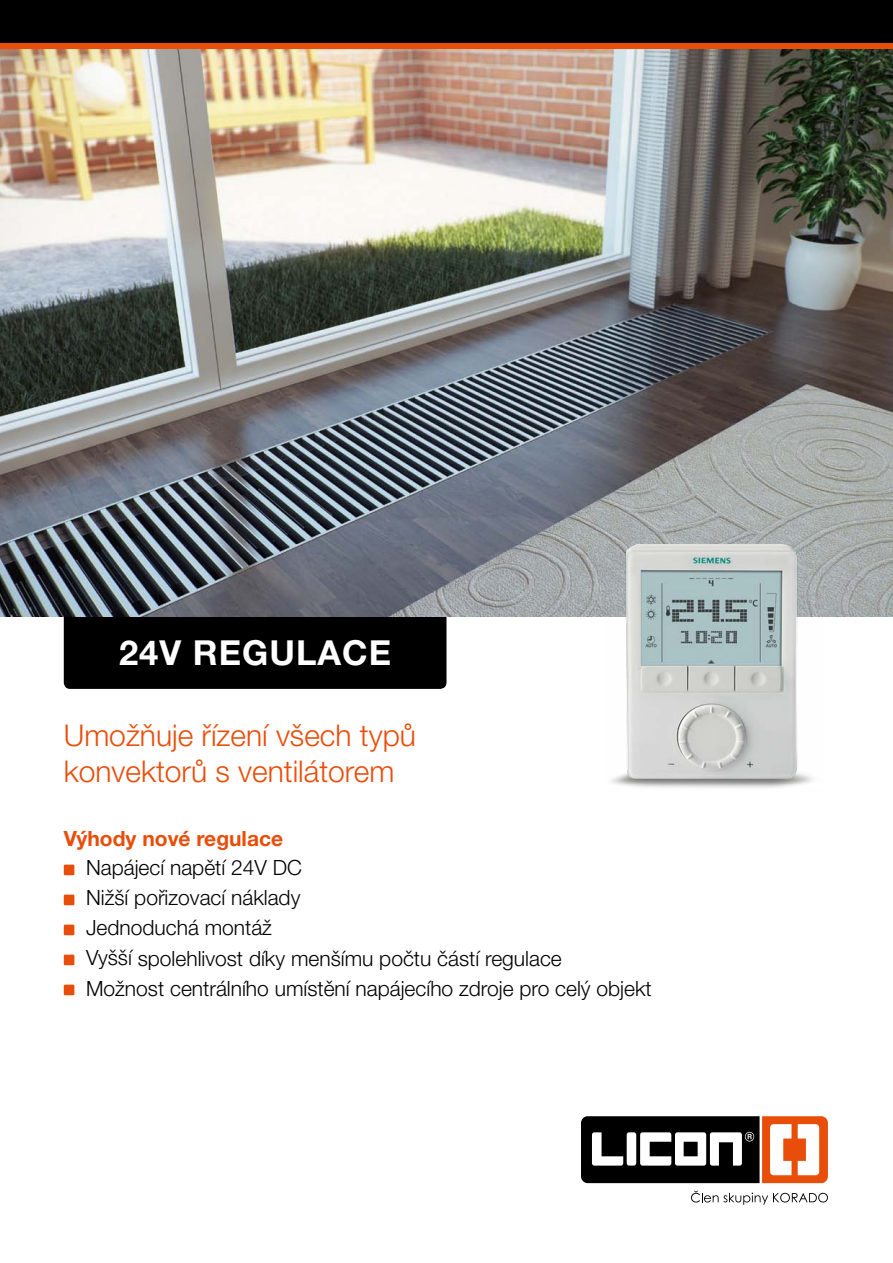
<style>
.page{position:relative;width:893px;height:1263px;background:#fff}
.page>*{position:absolute;margin:0;border:0;box-sizing:border-box;transform-origin:0 0}
.t1{font:700 34.5px "Helvetica Neue CE";letter-spacing:.03em;color:#fff}
.t2{font:300 30px/36px "Helvetica Neue CE";color:#e94d0a}
.t3{font:300 21px/30px "Helvetica Neue CE";color:#000}
.t4{font:700 21px "Helvetica Neue CE";color:#e94d0a}
</style>
<div class="page">
<div style="left:64px;top:604px;width:382px;height:85px;background:#000;border-radius:6px"></div>
<img style="left:0;top:49px;width:893px;height:568px">
<svg style="left:579px;top:1114px;width:251px;height:71px"></svg>
<svg style="left:581px;top:1116px;width:247px;height:67px"></svg>
<div style="left:627px;top:1132px;width:9px;height:33px;background:#fff;border-radius:2px"></div>
<svg style="left:691px;top:1191px;width:137px;height:14px"></svg>
<img style="left:604px;top:544px;width:219px;height:244px">
<div style="left:64px;top:865px;width:10px;height:10px;background:#e94d0a"></div>
<div style="left:64px;top:895px;width:10px;height:10px;background:#e94d0a"></div>
<div style="left:64px;top:925px;width:10px;height:10px;background:#e94d0a"></div>
<div style="left:64px;top:955px;width:10px;height:10px;background:#e94d0a"></div>
<div style="left:64px;top:985px;width:10px;height:10px;background:#e94d0a"></div>
<div style="left:0;top:0;width:893px;height:49px;background:#e94d0a"></div>
<div style="left:0;top:0;width:893px;height:43px;background:#000"></div>
<h1 class="t1" style="left:119px;top:631px;width:274px">24V REGULACE</h1>
<h2 class="t2" style="left:64px;top:718px;width:354px">Umožňuje řízení všech typů konvektorů s ventilátorem</h2>
<p class="t4" style="left:64px;top:825px;width:221px">Výhody nové regulace</p>
<p class="t3" style="left:86px;top:853px;width:567px">Napájecí napětí 24V DC<br>Nižší pořizovací náklady<br>Jednoduchá montáž<br>Vyšší spolehlivost díky menšímu počtu částí regulace<br>Možnost centrálního umístění napájecího zdroje pro celý objekt</p>
</div>
